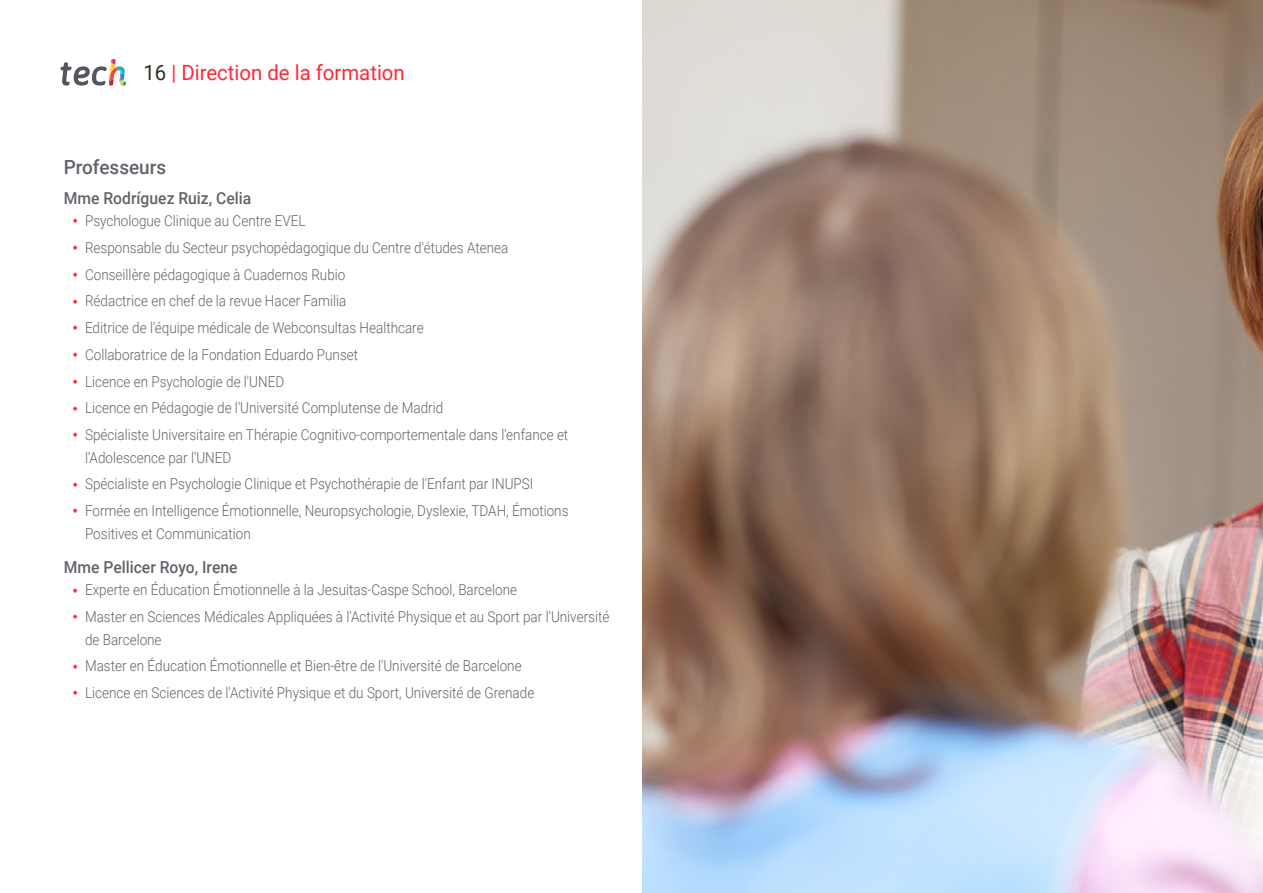
<style>
.page{position:relative;width:1263px;height:893px;background:#fff}
.page>*{position:absolute;margin:0;border:0;box-sizing:border-box;transform-origin:0 0}
.t1{font:21px "Roboto";color:#ff293a}
.t2{font:500 19.5px "Roboto";color:#61646a}
.t3{font:500 16.5px "Roboto";color:#61646a;scale:.95 1}
.t4{font:300 15px/26.7px "Roboto";color:#61646a;scale:.9 1}
.s1{color:#312e20}
</style>
<div class="page">
<img style="left:642px;top:0;width:621px;height:893px">
<svg style="left:61px;top:59px;width:65px;height:27px"></svg>
<h1 class="t1" style="left:144px;top:57px;width:263px"><span class="s1">16</span> | Direction de la formation</h1>
<h2 class="t2" style="left:64px;top:154px;width:104px">Professeurs</h2>
<p class="t3" style="left:64px;top:186px;width:199px">Mme Rodríguez Ruiz, Celia</p>
<p class="t4" style="left:85px;top:207px;width:538px">Psychologue Clinique au Centre EVEL<br>Responsable du Secteur psychopédagogique du Centre d'études Atenea Conseillère pédagogique à Cuadernos Rubio<br>Rédactrice en chef de la revue Hacer Familia<br>Editrice de l'équipe médicale de Webconsultas Healthcare<br>Collaboratrice de la Fondation Eduardo Punset<br>Licence en Psychologie de l'UNED<br>Licence en Pédagogie de l'Université Complutense de Madrid<br>Spécialiste Universitaire en Thérapie Cognitivo-comportementale dans l'enfance et</p>
<p class="t4" style="left:85px;top:443px;width:539px">l'Adolescence par l'UNED<br>Spécialiste en Psychologie Clinique et Psychothérapie de l'Enfant par INUPSI<br>Formée en Intelligence Émotionnelle, Neuropsychologie, Dyslexie, TDAH, Émotions</p>
<p class="t4" style="left:85px;top:519px;width:186px">Positives et Communication</p>
<p class="t3" style="left:64px;top:555px;width:184px">Mme Pellicer Royo, Irene</p>
<p class="t4" style="left:85px;top:576px;width:584px">Experte en Éducation Émotionnelle à la Jesuitas-Caspe School, Barcelone<br>Master en Sciences Médicales Appliquées à l'Activité Physique et au Sport par l'Université</p>
<p class="t4" style="left:85px;top:625px;width:501px">de Barcelone<br>Master en Éducation Émotionnelle et Bien-être de l'Université de Barcelone<br>Licence en Sciences de l'Activité Physique et du Sport, Université de Grenade</p>
</div>
